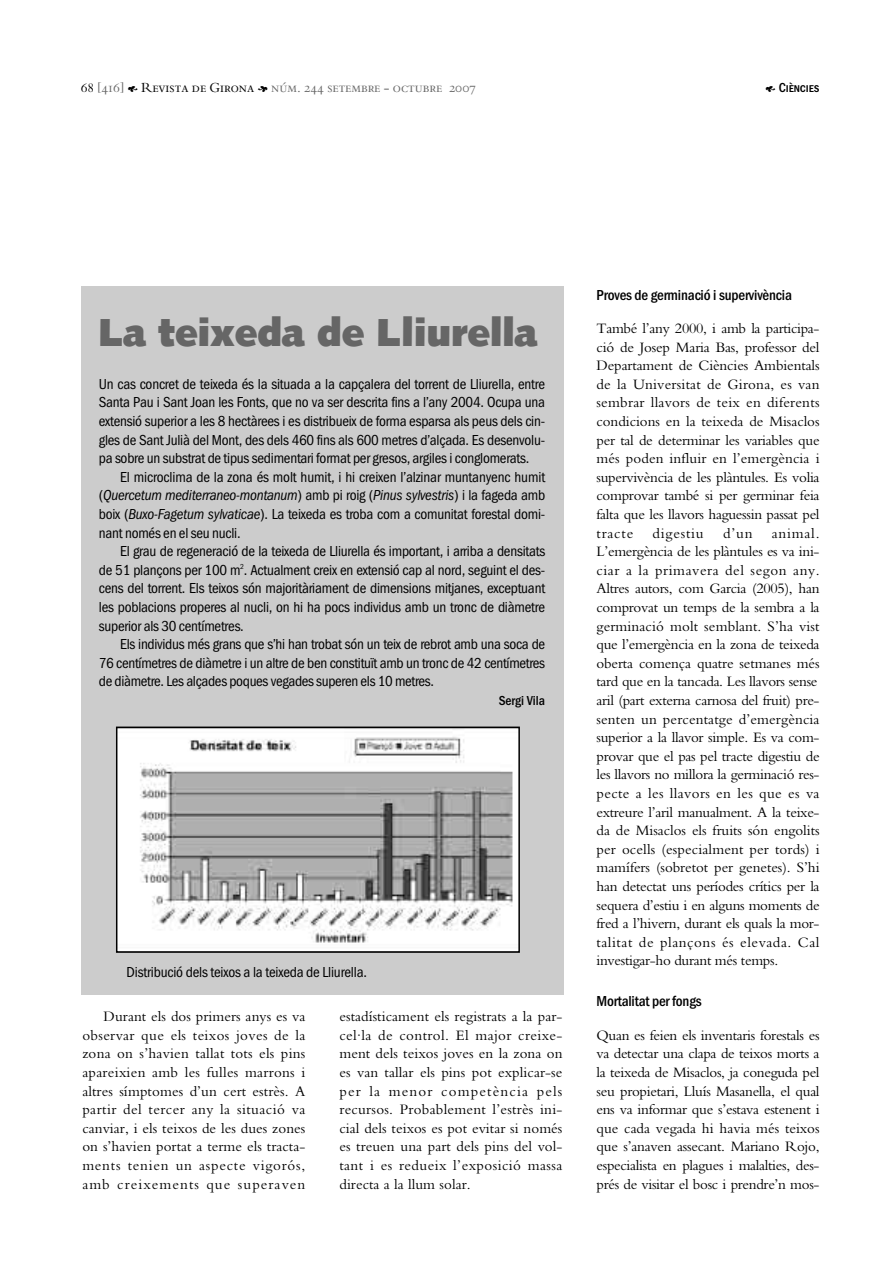
<style>
.page{position:relative;width:893px;height:1263px;background:#fff}
.page>*{position:absolute;margin:0;border:0;box-sizing:border-box;transform-origin:0 0}
.t1{font:900 39px "Syntax";color:#666;scale:.95 1}
.t2{font:15px/18.6px "Bembo";letter-spacing:-.02em;color:#000;text-align:justify}
.t3{font:15px/18.6px "Franklin Gothic Cond";letter-spacing:-.015em;color:#000;text-align:justify}
.t4{font:700 15px "Franklin Gothic Cond";letter-spacing:-.01em;color:#000}
.t5{font:15px "Bembo";letter-spacing:.055em;color:#000}
.t6{font:13.5px "Bergamo Sm Caps";color:#666}
.t7{font:700 13.5px "Franklin Gothic Cond Sm Caps";letter-spacing:-.01em;color:#000}
.t8{font:700 13.5px "Franklin Gothic Cond";color:#000}
.s1{color:#000}
.s2{font-family:"Botanical";color:#000}
.s3{font-family:"Botanical";font-weight:400}
.s4{font-style:italic}
</style>
<div class="page">
<div style="left:81px;top:286px;width:482px;height:709px;background:#ccc"></div>
<img style="left:119px;top:730px;width:398px;height:220px">
<div style="left:116px;top:727px;width:404px;height:226px;border:2px solid #000"></div>
<p class="t6" style="left:81px;top:80px;width:396px"><span class="s1">68</span> [416] <span class="s2">E</span> <span class="s1">Revista de Girona</span> <span class="s2">F</span> núm. 244 setembre - octubre 2007</p>
<p class="t7" style="left:765px;top:80px;width:56px"><span class="s3">E</span> Ciències</p>
<h1 class="t1" style="left:99px;top:316px;width:463px">La teixeda de Lliurella</h1>
<p class="t3" style="left:99px;top:376px;width:448px">Un cas concret de teixeda és la situada a la capçalera del torrent de Lliurella, entre Santa Pau i Sant Joan les Fonts, que no va ser descrita fins a l’any 2004. Ocupa una extensió superior a les 8 hectàrees i es distribueix de forma esparsa als peus dels cin&shy;gles de Sant Julià del Mont, des dels 460 fins als 600 metres d’alçada. Es desenvolu&shy;pa sobre un substrat de tipus sedimentari format per gresos, argiles i conglomerats.</p>
<p class="t3" style="left:99px;top:469px;width:448px;text-indent:21px">El microclima de la zona és molt humit, i hi creixen l’alzinar muntanyenc humit (<span class="s4">Quercetum mediterraneo-montanum</span>) amb pi roig (<span class="s4">Pinus sylvestris</span>) i la fageda amb boix (<span class="s4">Buxo-Fagetum sylvaticae</span>). La teixeda es troba com a comunitat forestal domi&shy;nant només en el seu nucli.</p>
<p class="t3" style="left:99px;top:543px;width:448px;text-indent:21px">El grau de regeneració de la teixeda de Lliurella és important, i arriba a densitats de 51 plançons per 100 m<sup>2</sup>. Actualment creix en extensió cap al nord, seguint el des&shy;cens del torrent. Els teixos són majoritàriament de dimensions mitjanes, exceptuant les poblacions properes al nucli, on hi ha pocs individus amb un tronc de diàmetre superior als 30 centímetres.</p>
<p class="t3" style="left:99px;top:636px;width:448px;text-indent:21px">Els individus més grans que s’hi han trobat són un teix de rebrot amb una soca de 76 centímetres de diàmetre i un altre de ben constituït amb un tronc de 42 centímetres de diàmetre. Les alçades poques vegades superen els 10 metres.</p>
<p class="t8" style="left:498px;top:696px;width:48px">Sergi Vila</p>
<p class="t3" style="left:126px;top:964px;width:242px">Distribució dels teixos a la teixeda de Lliurella.</p>
<p class="t2" style="left:82px;top:1009px;width:224px;text-indent:21px">Durant els dos primers anys es va observar que els teixos joves de la zona on s’havien tallat tots els pins apareixien amb les fulles marrons i altres símptomes d’un cert estrès. A partir del tercer any la situació va canviar, i els teixos de les dues zones on s’havien portat a terme els tracta&shy;ments tenien un aspecte vigorós, amb creixements que superaven</p>
<p class="t2" style="left:339px;top:1009px;width:224px">estadísticament els registrats a la par&shy;cel·la de control. El major creixe&shy;ment dels teixos joves en la zona on es van tallar els pins pot explicar-se per la menor competència pels recursos. Probablement l’estrès ini&shy;cial dels teixos es pot evitar si només es treuen una part dels pins del vol&shy;tant i es redueix l’exposició massa directa a la llum solar.</p>
<p class="t4" style="left:596px;top:289px;width:197px">Proves de germinació i supervivència</p>
<p class="t2" style="left:596px;top:320px;width:224px">També l’any 2000, i amb la participa&shy;ció de Josep Maria Bas, professor del Departament de Ciències Ambientals de la Universitat de Girona, es van sembrar llavors de teix en diferents condicions en la teixeda de Misaclos per tal de determinar les variables que més poden influir en l’emergència i supervivència de les plàntules. Es volia comprovar també si per germinar feia falta que les llavors haguessin passat pel tracte</p>
<p class="t2" style="left:596px;top:525px;width:224px;text-align:left;text-indent:175px">animal.<br>L’emergència de les plàntules es va ini&shy;ciar a la primavera del segon any.<br>Altres autors, com Garcia (2005), han comprovat un temps de la sembra a la germinació molt semblant. S’ha vist que l’emergència en la zona de teixeda oberta comença quatre setmanes més tard que en la tancada. Les llavors sense aril (part externa carnosa del fruit) pre&shy;senten un percentatge d’emergència superior a la llavor simple. Es va com&shy;provar que el pas pel tracte digestiu de les llavors no millora la germinació res&shy;pecte a les llavors en les que es va extreure l’aril manualment. A la teixe&shy;da de Misaclos els fruits són engolits per ocells (especialment per tords) i mamífers (sobretot per genetes). S’hi han detectat uns períodes crítics per la sequera d’estiu i en alguns moments de fred a l’hivern, durant els quals la mor&shy;talitat de plançons és elevada. Cal investigar-ho durant més temps.</p>
<p class="t4" style="left:596px;top:996px;width:107px">Mortalitat per fongs</p>
<p class="t2" style="left:596px;top:1027px;width:224px">Quan es feien els inventaris forestals es va detectar una clapa de teixos morts a la teixeda de Misaclos, ja coneguda pel seu propietari, Lluís Masanella, el qual ens va informar que s’estava estenent i que cada vegada hi havia més teixos que s’anaven assecant. Mariano Rojo, especialista en plagues i malalties, des&shy;prés de visitar el bosc i prendre’n mos-</p>
<p class="t5" style="left:652px;top:528px;width:53px">digestiu</p>
<p class="t2" style="left:723px;top:525px;width:31px">d’un</p>
</div>
